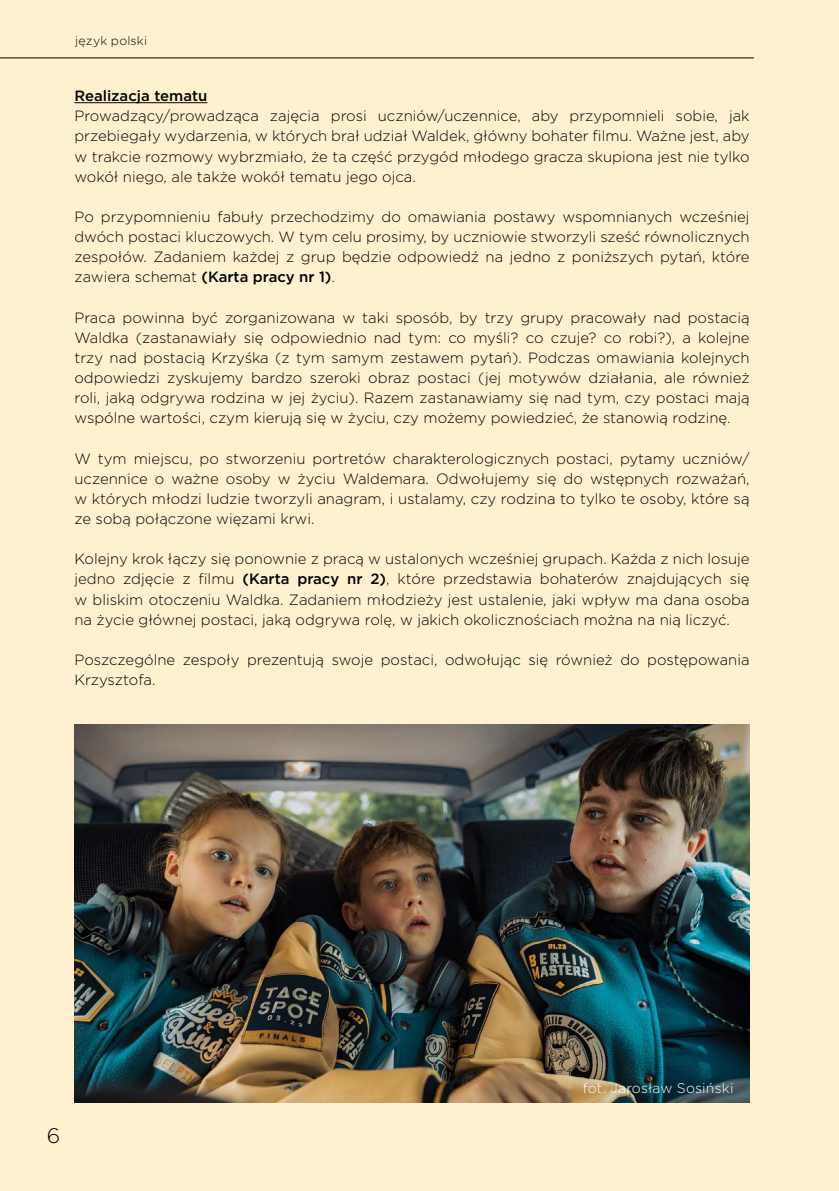
<style>
.page{position:relative;width:839px;height:1191px;background:#fff}
.page>*{position:absolute;margin:0;border:0;box-sizing:border-box;transform-origin:0 0}
.t1{font:300 21px "Gotham";color:#000}
.t2{font:300 14.88px/20.1px "Gotham";color:#000;text-align:justify}
.t3{font:500 14.88px "Gotham";color:#000}
.t4{font:300 14px "Gotham";letter-spacing:.01em;color:#fff}
.t5{font:300 12.25px "Gotham";letter-spacing:.015em;color:#000}
.s1{font-weight:500}
</style>
<div class="page">
<div style="left:0;top:0;width:838px;height:1191px;background:#fff1d0"></div>
<hr style="left:74px;top:102px;width:133px;height:1px;background:#000">
<img style="left:74px;top:725px;width:675px;height:378px">
<hr style="left:0;top:57px;width:753px;height:1px;background:#000">
<p class="t5" style="left:75px;top:32px;width:73px">język polski</p>
<p class="t3" style="left:74px;top:86px;width:134px">Realizacja tematu</p>
<p class="t2" style="left:74px;top:106px;width:676px">Prowadzący/prowadząca zajęcia prosi uczniów/uczennice, aby przypomnieli sobie, jak przebiegały wydarzenia, w których brał udział Waldek, główny bohater filmu. Ważne jest, aby w trakcie rozmowy wybrzmiało, że ta część przygód młodego gracza skupiona jest nie tylko wokół niego, ale także wokół tematu jego ojca.</p>
<p class="t2" style="left:74px;top:206px;width:676px">Po przypomnieniu fabuły przechodzimy do omawiania postawy wspomnianych wcześniej dwóch postaci kluczowych. W tym celu prosimy, by uczniowie stworzyli sześć równolicznych zespołów. Zadaniem każdej z grup będzie odpowiedź na jedno z poniższych pytań, które zawiera schemat <span class="s1">(Karta pracy nr 1)</span>.</p>
<p class="t2" style="left:74px;top:307px;width:676px">Praca powinna być zorganizowana w taki sposób, by trzy grupy pracowały nad postacią Waldka (zastanawiały się odpowiednio nad tym: co myśli? co czuje? co robi?), a kolejne trzy nad postacią Krzyśka (z tym samym zestawem pytań). Podczas omawiania kolejnych odpowiedzi zyskujemy bardzo szeroki obraz postaci (jej motywów działania, ale również roli, jaką odgrywa rodzina w jej życiu). Razem zastanawiamy się nad tym, czy postaci mają wspólne wartości, czym kierują się w życiu, czy możemy powiedzieć, że stanowią rodzinę.</p>
<p class="t2" style="left:74px;top:448px;width:676px">W tym miejscu, po stworzeniu portretów charakterologicznych postaci, pytamy uczniów/ uczennice o ważne osoby w życiu Waldemara. Odwołujemy się do wstępnych rozważań, w których młodzi ludzie tworzyli anagram, i ustalamy, czy rodzina to tylko te osoby, które są ze sobą połączone więzami krwi.</p>
<p class="t2" style="left:74px;top:548px;width:676px">Kolejny krok łączy się ponownie z pracą w ustalonych wcześniej grupach. Każda z nich losuje jedno zdjęcie z filmu <span class="s1">(Karta pracy nr 2)</span>, które przedstawia bohaterów znajdujących się w bliskim otoczeniu Waldka. Zadaniem młodzieży jest ustalenie, jaki wpływ ma dana osoba na życie głównej postaci, jaką odgrywa rolę, w jakich okolicznościach można na nią liczyć.</p>
<p class="t2" style="left:74px;top:649px;width:676px">Poszczególne zespoły prezentują swoje postaci, odwołując się również do postępowania<br>Krzysztofa.</p>
<h1 class="t1" style="left:47px;top:1122px;width:15px">6</h1>
<p class="t4" style="left:582px;top:1079px;width:152px">fot. Jarosław Sosiński</p>
</div>
